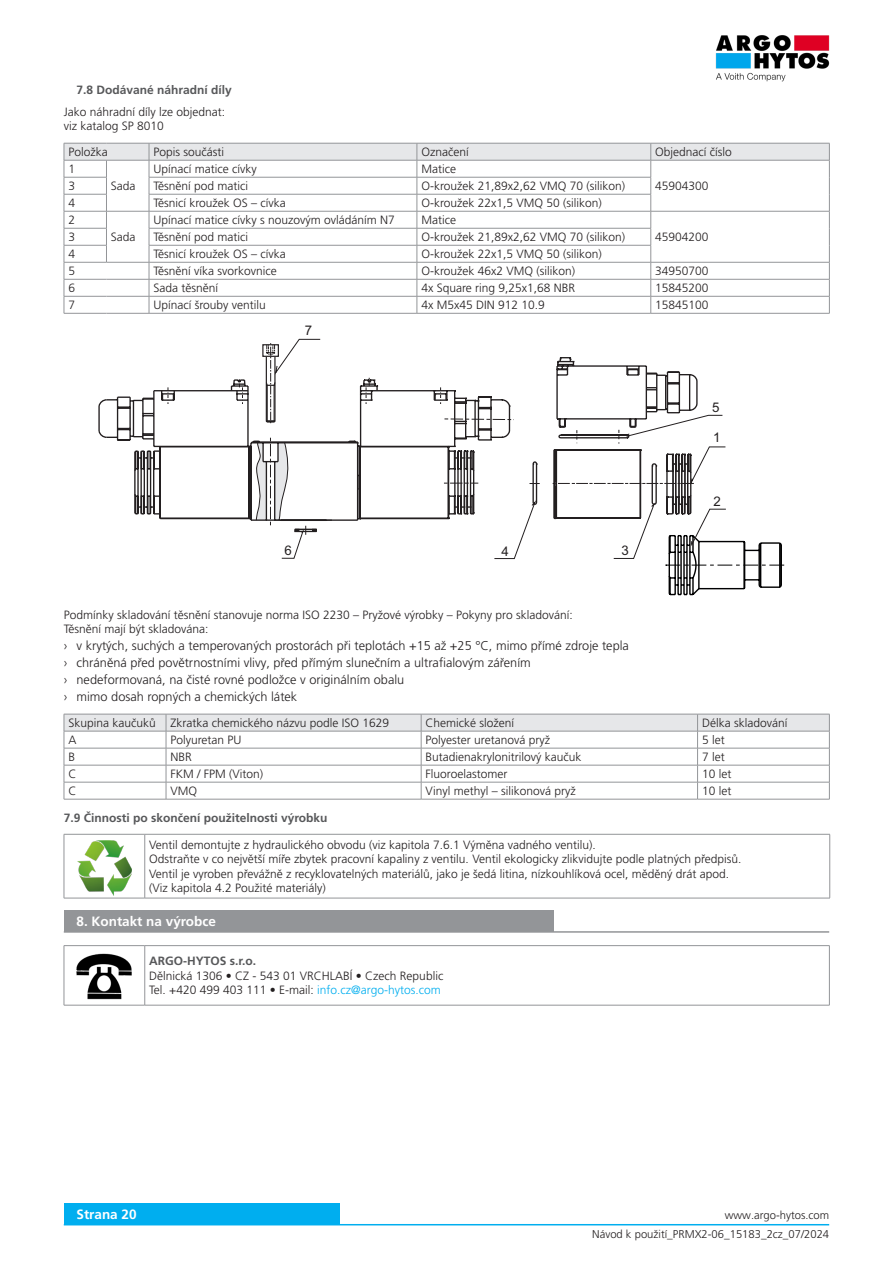
<style>
.page{position:relative;width:893px;height:1263px;background:#fff}
.page>*{position:absolute;margin:0;border:0;box-sizing:border-box;transform-origin:0 0}
._03_Headline_white_2{font:700 13.5px "Frutiger LT Pro";color:#fff}
.t1{font:13.35px "Arial";color:#231f20}
.t2{font:300 12.75px "Frutiger LT Pro";color:#231f20}
._06_Text__odsaz_1mm{font:300 12px "Frutiger LT Pro";color:#231f20}
.Tabulka_1sloupec{font:300 12px "Frutiger LT Pro";color:#231f20}
._06_Text{font:300 12px "Frutiger LT Pro";color:#231f20}
._05_Subline_Copytext{font:700 12px "Frutiger LT Pro";color:#57585a}
._06_Text__odsaz_1mm-2{font:700 12px "Frutiger LT Pro";color:#57585a}
.t3{font:300 11.25px "Frutiger LT Pro";color:#231f20}
.s1{color:#00aeef}
</style>
<div class="page">
<div style="left:64px;top:1203px;width:276px;height:22px;background:#00aeef"></div>
<hr style="left:64px;top:1224px;width:765px;height:1px;background:#00aeef">
<svg style="left:64px;top:143px;width:766px;height:170px"></svg>
<hr style="left:64px;top:313px;width:42px;height:1px;background:#939598">
<hr style="left:106px;top:313px;width:43px;height:1px;background:#939598">
<hr style="left:149px;top:313px;width:268px;height:1px;background:#939598">
<hr style="left:417px;top:313px;width:234px;height:1px;background:#939598">
<hr style="left:651px;top:313px;width:179px;height:1px;background:#939598">
<hr style="left:64px;top:834px;width:81px;height:1px;background:#939598">
<hr style="left:64px;top:834px;width:1px;height:64px;background:#939598">
<hr style="left:145px;top:834px;width:685px;height:1px;background:#939598">
<hr style="left:144px;top:834px;width:1px;height:64px;background:#939598">
<hr style="left:829px;top:834px;width:1px;height:64px;background:#939598">
<hr style="left:64px;top:898px;width:81px;height:1px;background:#939598">
<hr style="left:145px;top:898px;width:685px;height:1px;background:#939598">
<svg style="left:64px;top:714px;width:766px;height:85px"></svg>
<hr style="left:64px;top:799px;width:102px;height:1px;background:#939598">
<hr style="left:166px;top:799px;width:255px;height:1px;background:#939598">
<hr style="left:421px;top:799px;width:277px;height:1px;background:#939598">
<hr style="left:698px;top:799px;width:132px;height:1px;background:#939598">
<img style="left:77px;top:840px;width:55px;height:55px">
<div style="left:64px;top:911px;width:489px;height:21px;background:#939598"></div>
<hr style="left:64px;top:931px;width:765px;height:2px;background:#939598">
<hr style="left:64px;top:945px;width:81px;height:1px;background:#939598">
<hr style="left:64px;top:946px;width:1px;height:59px;background:#939598">
<hr style="left:145px;top:945px;width:685px;height:1px;background:#939598">
<hr style="left:144px;top:946px;width:1px;height:59px;background:#939598">
<hr style="left:829px;top:946px;width:1px;height:59px;background:#939598">
<hr style="left:64px;top:1005px;width:81px;height:1px;background:#939598">
<hr style="left:145px;top:1005px;width:685px;height:1px;background:#939598">
<img style="left:77px;top:953px;width:55px;height:47px">
<svg style="left:98px;top:390px;width:61px;height:125px"></svg>
<svg style="left:159px;top:339px;width:625px;height:256px"></svg>
<img style="left:716px;top:35px;width:113px;height:46px">
<p class="_05_Subline_Copytext" style="left:77px;top:83px;width:157px">7.8 Dodávané náhradní díly</p>
<p class="_06_Text" style="left:64px;top:105px;width:163px">Jako náhradní díly lze objednat:</p>
<p class="_06_Text" style="left:64px;top:119px;width:102px">viz katalog SP 8010</p>
<p class="Tabulka_1sloupec" style="left:68px;top:145px;width:41px">Položka</p>
<p class="Tabulka_1sloupec" style="left:153px;top:145px;width:72px">Popis součásti</p>
<p class="_06_Text__odsaz_1mm" style="left:421px;top:145px;width:49px">Označení</p>
<p class="_06_Text__odsaz_1mm" style="left:655px;top:145px;width:78px">Objednací číslo</p>
<p class="Tabulka_1sloupec" style="left:68px;top:162px;width:8px">1</p>
<p class="Tabulka_1sloupec" style="left:111px;top:179px;width:26px">Sada</p>
<p class="Tabulka_1sloupec" style="left:153px;top:162px;width:105px">Upínací matice cívky</p>
<p class="_06_Text__odsaz_1mm" style="left:421px;top:162px;width:36px">Matice</p>
<p class="Tabulka_1sloupec" style="left:68px;top:179px;width:8px">3</p>
<p class="Tabulka_1sloupec" style="left:153px;top:179px;width:96px">Těsnění pod matici</p>
<p class="_06_Text__odsaz_1mm" style="left:421px;top:179px;width:205px">O-kroužek 21,89x2,62 VMQ 70 (silikon)</p>
<p class="_06_Text__odsaz_1mm" style="left:655px;top:179px;width:55px">45904300</p>
<p class="Tabulka_1sloupec" style="left:68px;top:196px;width:8px">4</p>
<p class="Tabulka_1sloupec" style="left:153px;top:196px;width:134px">Těsnicí kroužek OS – cívka</p>
<p class="_06_Text__odsaz_1mm" style="left:421px;top:196px;width:182px">O-kroužek 22x1,5 VMQ 50 (silikon)</p>
<p class="Tabulka_1sloupec" style="left:68px;top:213px;width:8px">2</p>
<p class="Tabulka_1sloupec" style="left:111px;top:230px;width:26px">Sada</p>
<p class="Tabulka_1sloupec" style="left:153px;top:213px;width:243px">Upínací matice cívky s nouzovým ovládáním N7</p>
<p class="_06_Text__odsaz_1mm" style="left:421px;top:213px;width:36px">Matice</p>
<p class="Tabulka_1sloupec" style="left:68px;top:230px;width:8px">3</p>
<p class="Tabulka_1sloupec" style="left:153px;top:230px;width:96px">Těsnění pod matici</p>
<p class="_06_Text__odsaz_1mm" style="left:421px;top:230px;width:205px">O-kroužek 21,89x2,62 VMQ 70 (silikon)</p>
<p class="_06_Text__odsaz_1mm" style="left:655px;top:230px;width:55px">45904200</p>
<p class="Tabulka_1sloupec" style="left:68px;top:247px;width:8px">4</p>
<p class="Tabulka_1sloupec" style="left:153px;top:247px;width:134px">Těsnicí kroužek OS – cívka</p>
<p class="_06_Text__odsaz_1mm" style="left:421px;top:247px;width:182px">O-kroužek 22x1,5 VMQ 50 (silikon)</p>
<p class="Tabulka_1sloupec" style="left:68px;top:264px;width:8px">5</p>
<p class="Tabulka_1sloupec" style="left:153px;top:264px;width:125px">Těsnění víka svorkovnice</p>
<p class="_06_Text__odsaz_1mm" style="left:421px;top:264px;width:155px">O-kroužek 46x2 VMQ (silikon)</p>
<p class="_06_Text__odsaz_1mm" style="left:655px;top:264px;width:55px">34950700</p>
<p class="Tabulka_1sloupec" style="left:68px;top:281px;width:8px">6</p>
<p class="Tabulka_1sloupec" style="left:153px;top:281px;width:66px">Sada těsnění</p>
<p class="_06_Text__odsaz_1mm" style="left:421px;top:281px;width:155px">4x Square ring 9,25x1,68 NBR</p>
<p class="_06_Text__odsaz_1mm" style="left:655px;top:281px;width:55px">15845200</p>
<p class="Tabulka_1sloupec" style="left:68px;top:298px;width:8px">7</p>
<p class="Tabulka_1sloupec" style="left:153px;top:298px;width:114px">Upínací šrouby ventilu</p>
<p class="_06_Text__odsaz_1mm" style="left:421px;top:298px;width:125px">4x M5x45 DIN 912 10.9</p>
<p class="_06_Text__odsaz_1mm" style="left:655px;top:298px;width:55px">15845100</p>
<p class="t1" style="left:305px;top:322px;width:9px">7</p>
<p class="t1" style="left:284px;top:543px;width:9px">6</p>
<p class="t1" style="left:501px;top:543px;width:9px">4</p>
<p class="t1" style="left:621px;top:543px;width:9px">3</p>
<p class="t1" style="left:712px;top:399px;width:9px">5</p>
<p class="t1" style="left:713px;top:430px;width:9px">1</p>
<p class="t1" style="left:713px;top:493px;width:9px">2</p>
<p class="_06_Text" style="left:64px;top:607px;width:510px">Podmínky skladování těsnění stanovuje norma ISO 2230 – Pryžové výrobky – Pokyny pro skladování:</p>
<p class="_06_Text" style="left:64px;top:622px;width:146px">Těsnění mají být skladována:</p>
<p class="t2" style="left:64px;top:638px;width:567px">› v krytých, suchých a temperovaných prostorách při teplotách +15 až +25 °C, mimo přímé zdroje tepla</p>
<p class="t2" style="left:64px;top:655px;width:469px">› chráněná před povětrnostními vlivy, před přímým slunečním a ultrafialovým zářením</p>
<p class="t2" style="left:64px;top:672px;width:342px">› nedeformovaná, na čisté rovné podložce v originálním obalu</p>
<p class="t2" style="left:64px;top:689px;width:235px">› mimo dosah ropných a chemických látek</p>
<p class="Tabulka_1sloupec" style="left:68px;top:716px;width:89px">Skupina kaučuků</p>
<p class="Tabulka_1sloupec" style="left:170px;top:716px;width:220px">Zkratka chemického názvu podle ISO 1629</p>
<p class="_06_Text__odsaz_1mm" style="left:426px;top:716px;width:90px">Chemické složení</p>
<p class="_06_Text__odsaz_1mm" style="left:702px;top:716px;width:87px">Délka skladování</p>
<p class="Tabulka_1sloupec" style="left:68px;top:733px;width:10px">A</p>
<p class="Tabulka_1sloupec" style="left:170px;top:733px;width:73px">Polyuretan PU</p>
<p class="_06_Text__odsaz_1mm" style="left:426px;top:733px;width:126px">Polyester uretanová pryž</p>
<p class="_06_Text__odsaz_1mm" style="left:702px;top:733px;width:24px">5 let</p>
<p class="Tabulka_1sloupec" style="left:68px;top:750px;width:8px">B</p>
<p class="Tabulka_1sloupec" style="left:170px;top:750px;width:23px">NBR</p>
<p class="_06_Text__odsaz_1mm" style="left:426px;top:750px;width:157px">Butadienakrylonitrilový kaučuk</p>
<p class="_06_Text__odsaz_1mm" style="left:702px;top:750px;width:24px">7 let</p>
<p class="Tabulka_1sloupec" style="left:68px;top:767px;width:10px">C</p>
<p class="Tabulka_1sloupec" style="left:170px;top:767px;width:94px">FKM / FPM (Viton)</p>
<p class="_06_Text__odsaz_1mm" style="left:426px;top:767px;width:83px">Fluoroelastomer</p>
<p class="_06_Text__odsaz_1mm" style="left:702px;top:767px;width:31px">10 let</p>
<p class="Tabulka_1sloupec" style="left:68px;top:784px;width:10px">C</p>
<p class="Tabulka_1sloupec" style="left:170px;top:784px;width:28px">VMQ</p>
<p class="_06_Text__odsaz_1mm" style="left:426px;top:784px;width:152px">Vinyl methyl – silikonová pryž</p>
<p class="_06_Text__odsaz_1mm" style="left:702px;top:784px;width:31px">10 let</p>
<p class="_05_Subline_Copytext" style="left:64px;top:810px;width:265px">7.9 Činnosti po skončení použitelnosti výrobku</p>
<p class="_06_Text__odsaz_1mm" style="left:149px;top:838px;width:448px">Ventil demontujte z hydraulického obvodu (viz kapitola 7.6.1 Výměna vadného ventilu).</p>
<p class="_06_Text__odsaz_1mm" style="left:149px;top:852px;width:594px">Odstraňte v co největší míře zbytek pracovní kapaliny z ventilu. Ventil ekologicky zlikvidujte podle platných předpisů.</p>
<p class="_06_Text__odsaz_1mm" style="left:149px;top:867px;width:582px">Ventil je vyroben převážně z recyklovatelných materiálů, jako je šedá litina, nízkouhlíková ocel, měděný drát apod.</p>
<p class="_06_Text__odsaz_1mm" style="left:149px;top:881px;width:178px">(Viz kapitola 4.2 Použité materiály)</p>
<p class="_03_Headline_white_2" style="left:77px;top:914px;width:141px">8. Kontakt na výrobce</p>
<p class="_06_Text__odsaz_1mm-2" style="left:149px;top:954px;width:108px">ARGO-HYTOS s.r.o.</p>
<p class="_06_Text__odsaz_1mm" style="left:149px;top:969px;width:296px">Dělnická 1306 • CZ - 543 01 VRCHLABÍ • Czech Republic</p>
<p class="_06_Text__odsaz_1mm" style="left:149px;top:983px;width:293px">Tel. +420 499 403 111 • E-mail: <span class="s1">info.cz@argo-hytos.com</span></p>
<p class="_03_Headline_white_2" style="left:77px;top:1206px;width:62px">Strana 20</p>
<p class="t3" style="left:725px;top:1209px;width:106px">www.argo-hytos.com</p>
<p class="t3" style="left:592px;top:1227px;width:238px">Návod k použití_PRMX2-06_15183_2cz_07/2024</p>
</div>
